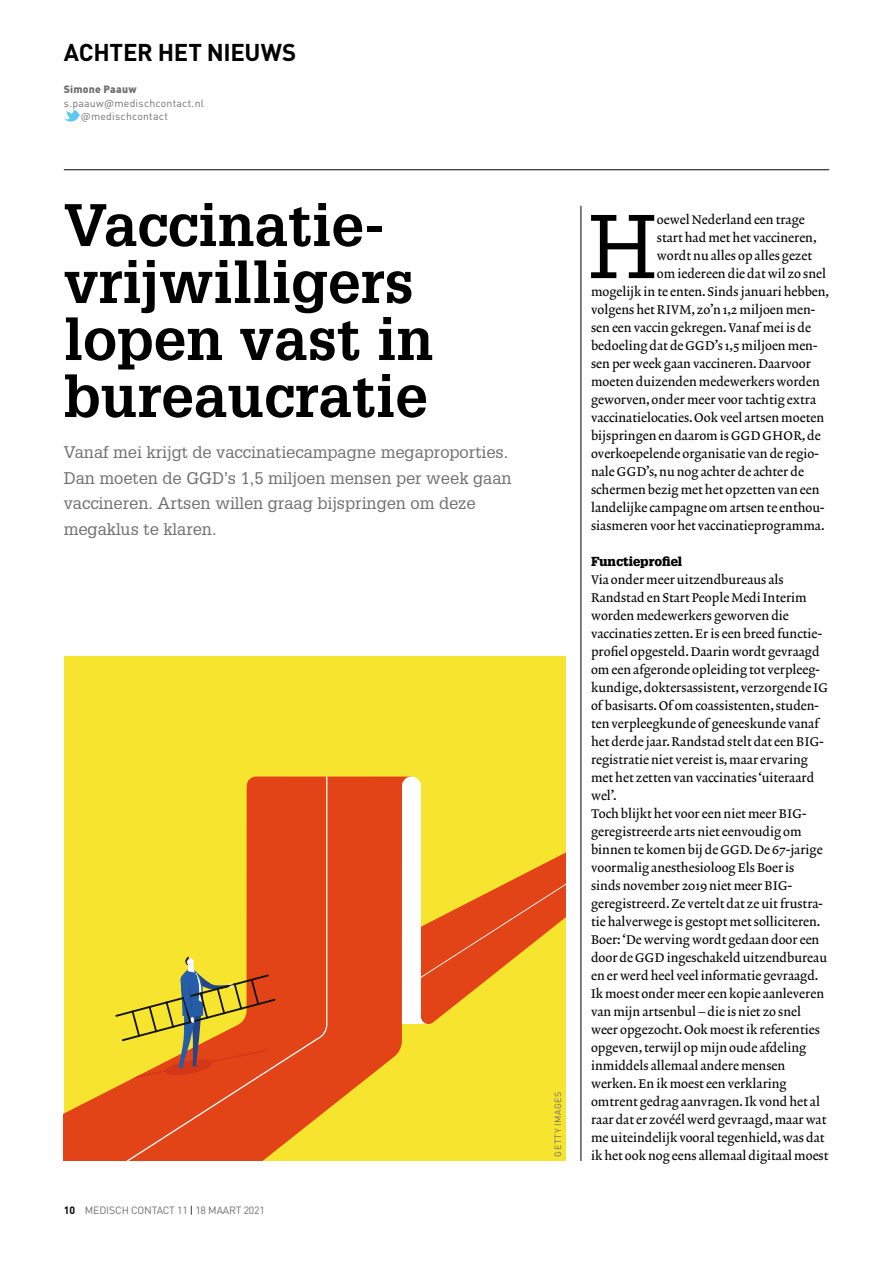
<style>
.page{position:relative;width:893px;height:1263px;background:#fff}
.page>*{position:absolute;margin:0;border:0;box-sizing:border-box;transform-origin:0 0}
.t1{font:88.2px "Glypha LT Std";color:#000}
.t2{font:700 58.5px/57px "Glypha LT Std";color:#000}
.t3{font:700 24px "DINOT";letter-spacing:-.015em;color:#000}
.t4{font:16.5px/25.5px "Glypha LT Std";color:#706f6f}
.t5{font:12.75px/18px "Lexicon No 2 Roman A";color:#000}
.t6{font:900 12.75px "Glypha LT Std";color:#000}
.t7{font:10.5px/13.5px "DINOT";letter-spacing:.02em;color:#706f6f}
.t8{font:10.5px "DINOT";letter-spacing:-.015em;color:#706f6f}
.t9{font:900 10.5px "DINOT";letter-spacing:.025em;color:#706f6f}
.t10{font:9px "DINOT";letter-spacing:.06em;color:#706f6f}
.s1{font-weight:700;color:#000}
.s2{color:#000}
</style>
<div class="page">
<hr style="left:64px;top:169px;width:765px;height:1px;background:#000">
<svg style="left:64px;top:110px;width:17px;height:12px"></svg>
<hr style="left:580px;top:206px;width:1px;height:955px;background:#000">
<div style="left:64px;top:656px;width:502px;height:505px;background:#f7e42e"></div>
<svg style="left:327px;top:776px;width:75px;height:334px;background:#e4541c"></svg>
<svg style="left:402px;top:776px;width:164px;height:248px"></svg>
<svg style="left:64px;top:776px;width:263px;height:385px"></svg>
<svg style="left:115px;top:956px;width:160px;height:122px"></svg>
<h3 class="t3" style="left:64px;top:36px;width:234px">ACHTER HET NIEUWS</h3>
<p class="t9" style="left:64px;top:82px;width:74px">Simone Paauw</p>
<p class="t7" style="left:81px;top:96px;width:125px;text-indent:-17px">s.paauw@medischcontact.nl @medischcontact</p>
<h2 class="t2" style="left:64px;top:195px;width:371px">Vaccinatie&shy;vrijwilligers lopen vast in bureaucratie</h2>
<p class="t4" style="left:64px;top:439px;width:449px">Vanaf mei krijgt de vaccinatiecampagne megaproporties.<br>Dan moeten de GGD’s 1,5 miljoen mensen per week gaan vaccineren. Artsen willen graag bijspringen om deze megaklus te klaren.</p>
<p class="t8" style="left:64px;top:1204px;width:203px"><span class="s1">10</span> MEDISCH CONTACT 11 <span class="s2">|</span> 18 MAART 2021</p>
<p class="t10" style="left:552px;top:1156px;width:66px;rotate:-90deg">GETTY IMAGES</p>
<h1 class="t1" style="left:588px;top:193px;width:70px">H</h1>
<p class="t5" style="left:657px;top:211px;width:149px">oewel Nederland een trage</p>
<p class="t5" style="left:657px;top:229px;width:161px">start had met het vaccineren,</p>
<p class="t5" style="left:657px;top:247px;width:157px">wordt nu alles op alles gezet</p>
<p class="t5" style="left:657px;top:265px;width:171px">om iedereen die dat wil zo snel</p>
<p class="t5" style="left:591px;top:283px;width:240px">mogelijk in te enten. Sinds januari hebben,</p>
<p class="t5" style="left:591px;top:301px;width:226px">volgens het RIVM, zo’n 1,2 miljoen men-</p>
<p class="t5" style="left:591px;top:319px;width:221px">sen een vaccin gekregen. Vanaf mei is de</p>
<p class="t5" style="left:591px;top:337px;width:228px">bedoeling dat de GGD’s 1,5 miljoen men-</p>
<p class="t5" style="left:591px;top:355px;width:221px">sen per week gaan vaccineren. Daarvoor</p>
<p class="t5" style="left:591px;top:373px;width:230px">moeten duizenden medewerkers worden</p>
<p class="t5" style="left:591px;top:391px;width:227px">geworven, onder meer voor tachtig extra</p>
<p class="t5" style="left:591px;top:409px;width:235px">vaccinatielocaties. Ook veel artsen moeten</p>
<p class="t5" style="left:591px;top:427px;width:231px">bijspringen en daarom is GGD GHOR, de</p>
<p class="t5" style="left:591px;top:445px;width:229px">overkoepelende organisatie van de regio-</p>
<p class="t5" style="left:591px;top:463px;width:214px">nale GGD’s, nu nog achter de achter de</p>
<p class="t5" style="left:591px;top:481px;width:230px">schermen bezig met het opzetten van een</p>
<p class="t5" style="left:591px;top:499px;width:235px">landelijke campagne om artsen te enthou-</p>
<p class="t5" style="left:591px;top:517px;width:235px">siasmeren voor het vaccinatieprogramma.</p>
<p class="t6" style="left:591px;top:554px;width:92px">Functieprofiel</p>
<p class="t5" style="left:591px;top:571px;width:239px">Via onder meer uitzendbureaus als Randstad en Start People Medi Interim worden medewerkers geworven die vaccinaties zetten. Er is een breed functie&shy;profiel opgesteld. Daarin wordt gevraagd om een afgeronde opleiding tot verpleeg&shy;kundige, doktersassistent, verzorgende IG of basisarts. Of om coassistenten, studen&shy;ten verpleegkunde of geneeskunde vanaf het derde jaar. Randstad stelt dat een BIG&shy;registratie niet vereist is, maar ervaring met het zetten van vaccinaties ‘uiteraard wel’.<br>Toch blijkt het voor een niet meer BIG&shy;geregistreerde arts niet eenvoudig om binnen te komen bij de GGD. De 67-jarige voormalig anesthesioloog Els Boer is<br>sinds november 2019 niet meer BIG&shy;geregistreerd. Ze vertelt dat ze uit frustra&shy;tie halverwege is gestopt met solliciteren.<br>Boer: ‘De werving wordt gedaan door een door de GGD ingeschakeld uitzendbureau en er werd heel veel informatie gevraagd.<br>Ik moest onder meer een kopie aanleveren van mijn artsenbul – die is niet zo snel weer opgezocht. Ook moest ik referenties opgeven, terwijl op mijn oude afdeling inmiddels allemaal andere mensen werken. En ik moest een verklaring omtrent gedrag aanvragen. Ik vond het al raar dat er zovéél werd gevraagd, maar wat me uiteindelijk vooral tegenhield, was dat ik het ook nog eens allemaal digitaal moest</p>
</div>
